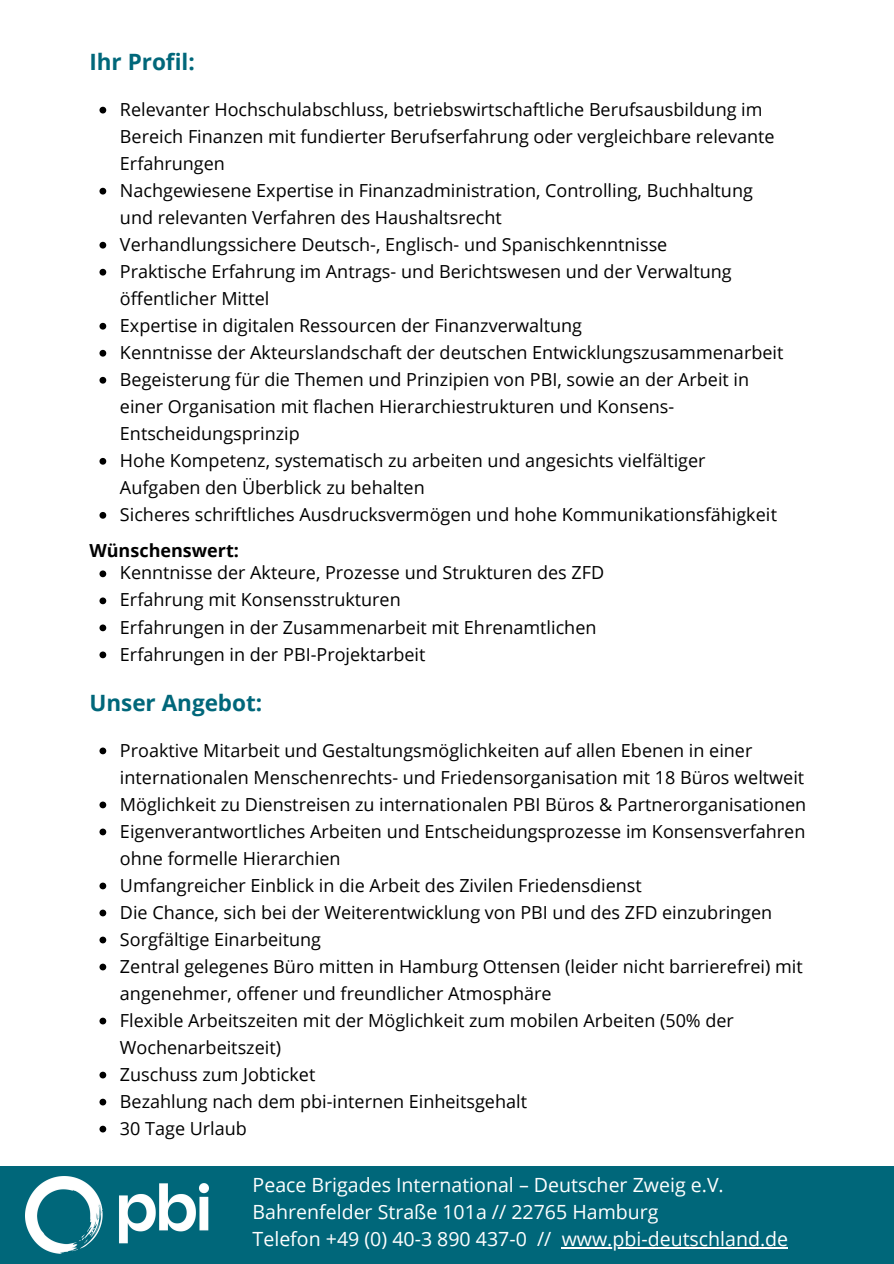
<style>
.page{position:relative;width:894px;height:1264px;background:#fff}
.page>*{position:absolute;margin:0;border:0;box-sizing:border-box;transform-origin:0 0}
.t1{font:700 22.5px "Open Sans";color:#00677a}
.t2{font:19.5px "Open Sans";color:#fff}
.t3{font:18px/27px "Open Sans";color:#000}
.t4{font:700 18px "Open Sans";color:#000}
</style>
<div class="page">
<svg style="left:99px;top:747px;width:7px;height:7px"></svg>
<svg style="left:99px;top:801px;width:7px;height:7px"></svg>
<svg style="left:99px;top:828px;width:7px;height:7px"></svg>
<svg style="left:99px;top:882px;width:7px;height:7px"></svg>
<svg style="left:99px;top:909px;width:7px;height:7px"></svg>
<svg style="left:99px;top:936px;width:7px;height:7px"></svg>
<svg style="left:99px;top:963px;width:7px;height:7px"></svg>
<svg style="left:99px;top:1017px;width:7px;height:7px"></svg>
<svg style="left:99px;top:1071px;width:7px;height:7px"></svg>
<svg style="left:99px;top:1098px;width:7px;height:7px"></svg>
<svg style="left:99px;top:1125px;width:7px;height:7px"></svg>
<svg style="left:99px;top:107px;width:7px;height:6px"></svg>
<svg style="left:99px;top:188px;width:7px;height:6px"></svg>
<svg style="left:99px;top:242px;width:7px;height:6px"></svg>
<svg style="left:99px;top:269px;width:7px;height:6px"></svg>
<svg style="left:99px;top:323px;width:7px;height:6px"></svg>
<svg style="left:99px;top:350px;width:7px;height:6px"></svg>
<svg style="left:99px;top:377px;width:7px;height:6px"></svg>
<svg style="left:99px;top:458px;width:7px;height:6px"></svg>
<svg style="left:99px;top:512px;width:7px;height:6px"></svg>
<svg style="left:99px;top:570px;width:7px;height:7px"></svg>
<svg style="left:99px;top:597px;width:7px;height:7px"></svg>
<svg style="left:99px;top:624px;width:7px;height:7px"></svg>
<svg style="left:99px;top:651px;width:7px;height:7px"></svg>
<div style="left:0;top:1166px;width:893px;height:97px;background:#00677a"></div>
<img style="left:25px;top:1176px;width:183px;height:77px">
<hr style="left:561px;top:1247px;width:227px;height:1px;background:#fff">
<p class="t1" style="left:89px;top:46px;width:107px">Ihr Profil:</p>
<p class="t3" style="left:120px;top:95px;width:656px">Relevanter Hochschulabschluss, betriebswirtschaftliche Berufsausbildung im<br>Bereich Finanzen mit fundierter Berufserfahrung oder vergleichbare relevante<br>Erfahrungen</p>
<p class="t3" style="left:120px;top:176px;width:634px">Nachgewiesene Expertise in Finanzadministration, Controlling, Buchhaltung und relevanten Verfahren des Haushaltsrecht</p>
<h1 class="t3" style="left:120px;top:230px;width:548px">Verhandlungssichere Deutsch-, Englisch- und Spanischkenntnisse</h1>
<p class="t3" style="left:120px;top:257px;width:613px">Praktische Erfahrung im Antrags- und Berichtswesen und der Verwaltung öffentlicher Mittel</p>
<p class="t3" style="left:120px;top:311px;width:463px">Expertise in digitalen Ressourcen der Finanzverwaltung</p>
<p class="t3" style="left:120px;top:338px;width:664px">Kenntnisse der Akteurslandschaft der deutschen Entwicklungszusammenarbeit</p>
<p class="t3" style="left:120px;top:365px;width:630px">Begeisterung für die Themen und Prinzipien von PBI, sowie an der Arbeit in einer Organisation mit flachen Hierarchiestrukturen und Konsens-<br>Entscheidungsprinzip</p>
<p class="t3" style="left:120px;top:446px;width:587px">Hohe Kompetenz, systematisch zu arbeiten und angesichts vielfältiger<br>Aufgaben den Überblick zu behalten</p>
<p class="t3" style="left:120px;top:500px;width:658px">Sicheres schriftliches Ausdrucksvermögen und hohe Kommunikationsfähigkeit</p>
<p class="t4" style="left:89px;top:537px;width:151px">Wünschenswert:</p>
<p class="t3" style="left:120px;top:559px;width:485px">Kenntnisse der Akteure, Prozesse und Strukturen des ZFD</p>
<p class="t3" style="left:120px;top:586px;width:282px">Erfahrung mit Konsensstrukturen</p>
<p class="t3" style="left:120px;top:613px;width:478px">Erfahrungen in der Zusammenarbeit mit Ehrenamtlichen</p>
<p class="t3" style="left:120px;top:640px;width:307px">Erfahrungen in der PBI-Projektarbeit</p>
<h1 class="t1" style="left:89px;top:687px;width:174px">Unser Angebot:</h1>
<p class="t3" style="left:120px;top:736px;width:685px">Proaktive Mitarbeit und Gestaltungsmöglichkeiten auf allen Ebenen in einer internationalen Menschenrechts- und Friedensorganisation mit 18 Büros weltweit</p>
<p class="t3" style="left:120px;top:790px;width:687px">Möglichkeit zu Dienstreisen zu internationalen PBI Büros &amp; Partnerorganisationen</p>
<p class="t3" style="left:120px;top:817px;width:686px">Eigenverantwortliches Arbeiten und Entscheidungsprozesse im Konsensverfahren ohne formelle Hierarchien</p>
<p class="t3" style="left:120px;top:871px;width:523px">Umfangreicher Einblick in die Arbeit des Zivilen Friedensdienst</p>
<p class="t3" style="left:120px;top:898px;width:653px">Die Chance, sich bei der Weiterentwicklung von PBI und des ZFD einzubringen</p>
<p class="t3" style="left:120px;top:925px;width:202px">Sorgfältige Einarbeitung</p>
<p class="t3" style="left:120px;top:952px;width:684px">Zentral gelegenes Büro mitten in Hamburg Ottensen (leider nicht barrierefrei) mit angenehmer, offener und freundlicher Atmosphäre</p>
<p class="t3" style="left:120px;top:1006px;width:615px">Flexible Arbeitszeiten mit der Möglichkeit zum mobilen Arbeiten (50% der<br>Wochenarbeitszeit)</p>
<p class="t3" style="left:120px;top:1060px;width:197px">Zuschuss zum Jobticket</p>
<h2 class="t3" style="left:120px;top:1087px;width:408px">Bezahlung nach dem pbi-internen Einheitsgehalt</h2>
<p class="t3" style="left:120px;top:1114px;width:128px">30 Tage Urlaub</p>
<p class="t2" style="left:252px;top:1171px;width:472px">Peace Brigades International – Deutscher Zweig e.V.</p>
<p class="t2" style="left:252px;top:1198px;width:407px">Bahrenfelder Straße 101a // 22765 Hamburg</p>
<p class="t2" style="left:252px;top:1225px;width:300px">Telefon +49 (0) 40-3 890 437-0 //</p>
<p class="t2" style="left:561px;top:1225px;width:228px">www.pbi-deutschland.de</p>
</div>
